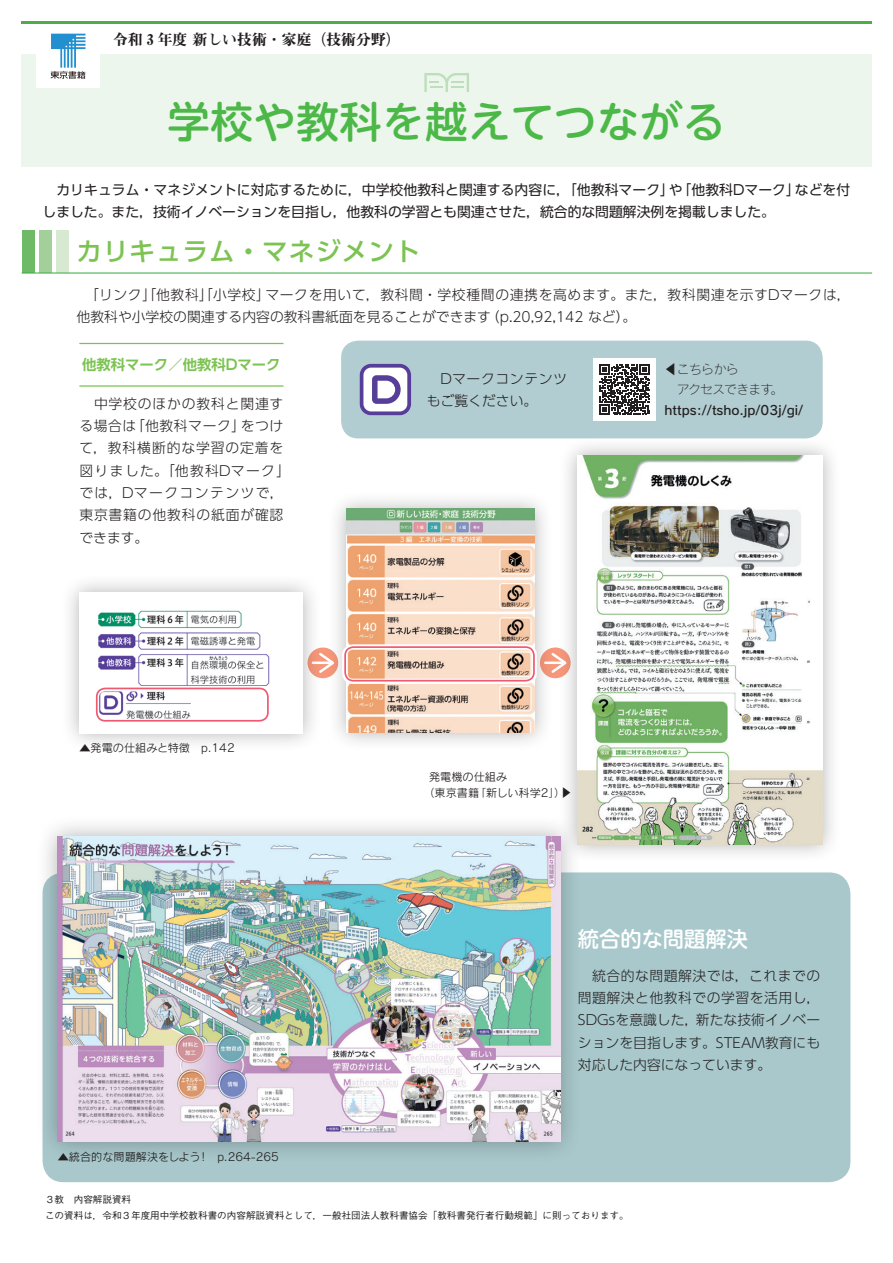
<style>
.page{position:relative;width:893px;height:1263px;background:#fff}
.page>*{position:absolute;margin:0;border:0;box-sizing:border-box;transform-origin:0 0}
.t1{font:500 42.45px "UD Shin M Go Pro";letter-spacing:.01em;color:#4cb848}
.t2{font:500 25.5px "UD Shin Go Pro";letter-spacing:.04em;color:#7cc352}
.t3{font:500 21.3px "UD Shin M Go Pro";color:#fff}
.t4{font:14.85px "Midashi Min Pr 6 N MA31";color:#231f20}
.t5{font:700 14.4px "UD Shin Go Pr 6 N De";color:#7cc352}
.t6{font:300 13.8px/22.4px "UD Shin Go Pr 6 N";letter-spacing:.045em;color:#231f20;text-align:justify}
.t7{font:13.8px/22.4px "UD Shin Go Pr 6 N";color:#231f20}
.t8{font:300 13.8px/22.4px "UD Shin Go Pr 6 N";letter-spacing:.005em;color:#231f20}
.t9{font:300 13.8px/22.4px "UD Shin Go Pr 6 N";letter-spacing:.025em;color:#231f20}
.t10{font:12.75px "Rodin Pro DB";color:#231f20}
.t11{font:12.75px/20.7px "Rodin Pro L";letter-spacing:-.06em;color:#231f20}
.t12{font:11.1px/15.9px "Rodin Pro M";color:#231f20}
.t13{font:500 9.6px/16.8px "Gothic BBB Pr 6 N";color:#231f20}
</style>
<div class="page">
<div style="left:21px;top:21px;width:851px;height:146px;background:#edf6ed"></div>
<div style="left:21px;top:21px;width:851px;height:5px;background:#4fac49"></div>
<div style="left:21px;top:24px;width:851px;height:30px;background:#fff"></div>
<div style="left:36px;top:24px;width:64px;height:64px;background:#fff"></div>
<svg style="left:51px;top:34px;width:34px;height:45px"></svg>
<svg style="left:424px;top:73px;width:45px;height:19px"></svg>
<div style="left:43px;top:872px;width:807px;height:310px;background:#a8c8cc;border-radius:21px"></div>
<div style="left:308px;top:647px;width:30px;height:31px;background:#f6977a;border-radius:50%"></div>
<svg style="left:322px;top:654px;width:6px;height:18px"></svg>
<div style="left:540px;top:647px;width:31px;height:31px;background:#f6977a;border-radius:50%"></div>
<svg style="left:553px;top:653px;width:6px;height:20px"></svg>
<div style="left:559px;top:437px;width:282px;height:426px;background:#231f20;opacity:.35"></div>
<img style="left:578px;top:456px;width:245px;height:388px">
<div style="left:36px;top:815px;width:546px;height:348px;background:#231f20;opacity:.35"></div>
<img style="left:58px;top:837px;width:502px;height:305px">
<hr style="left:79px;top:343px;width:204px;height:1px;background:#7cc352">
<hr style="left:79px;top:385px;width:204px;height:2px;background:#7cc352">
<div style="left:328px;top:490px;width:225px;height:261px;background:#231f20;opacity:.34"></div>
<img style="left:346px;top:509px;width:188px;height:223px">
<svg style="left:342px;top:644px;width:195px;height:40px;background:#eacbb7"></svg>
<div style="left:344px;top:646px;width:191px;height:35px;border:2px solid #f05972;border-radius:9px"></div>
<div style="left:61px;top:574px;width:261px;height:178px;background:#231f20;opacity:.34"></div>
<img style="left:79px;top:592px;width:224px;height:141px">
<div style="left:341px;top:341px;width:482px;height:97px;background:#b1cdd1;border-radius:17px"></div>
<svg style="left:360px;top:364px;width:51px;height:51px;background:#b6add3"></svg>
<div style="left:22px;top:231px;width:12px;height:42px;background:#6eba66"></div>
<div style="left:39px;top:231px;width:12px;height:42px;background:#a3cf9a"></div>
<div style="left:56px;top:231px;width:12px;height:42px;background:#d8e9d2"></div>
<hr style="left:22px;top:272px;width:850px;height:2px;background:#40ae49">
<div style="left:593px;top:358px;width:63px;height:63px;background:#fff"></div>
<svg style="left:599px;top:364px;width:51px;height:51px"></svg>
<svg style="left:94px;top:685px;width:177px;height:39px"></svg>
<div style="left:96px;top:688px;width:173px;height:34px;border:2px solid #f05972;border-radius:9px"></div>
<p class="t4" style="left:113px;top:28px;width:289px">令和 3 年度 新しい技術・家庭（技術分野）</p>
<h1 class="t1" style="left:168px;top:87px;width:559px">学校や教科を越えてつながる</h1>
<p class="t7" style="left:43px;top:178px;width:809px">　カリキュラム・マネジメントに対応するために，中学校他教科と関連する内容に，「他教科マーク」や「他教科Dマーク」などを付しました。また，技術イノベーションを目指し，他教科の学習とも関連させた，統合的な問題解決例を掲載しました。</p>
<h2 class="t2" style="left:77px;top:231px;width:345px">カリキュラム・マネジメント</h2>
<p class="t8" style="left:77px;top:283px;width:776px">　「リンク」「他教科」「小学校」マークを用いて，教科間・学校種間の連携を高めます。また，教科関連を示すDマークは，他教科や小学校の関連する内容の教科書紙面を見ることができます（p.20,92,142 など）。</p>
<p class="t5" style="left:82px;top:353px;width:200px">他教科マーク／他教科Dマーク</p>
<p class="t6" style="left:79px;top:392px;width:212px;text-align:left">　中学校のほかの教科と関連する場合は「他教科マーク」をつけて，教科横断的な学習の定着を図りました。「他教科Dマーク」では，Dマークコンテンツで，東京書籍の他教科の紙面が確認できます。</p>
<p class="t12" style="left:79px;top:739px;width:157px">▲発電の仕組みと特徴　p.142</p>
<p class="t12" style="left:58px;top:1149px;width:223px">▲統合的な問題解決をしよう！　p.264-265</p>
<p class="t9" style="left:427px;top:367px;width:142px">　Dマークコンテンツもご覧ください。</p>
<p class="t11" style="left:664px;top:358px;width:120px">◀こちらから<br>　アクセスできます。</p>
<p class="t10" style="left:664px;top:402px;width:140px">https://tsho.jp/03j/gi/</p>
<p class="t12" style="left:423px;top:768px;width:143px;text-indent:6px">発電機の仕組み<br>（東京書籍「新しい科学2」）</p>
<p class="t12" style="left:575px;top:787px;width:13px;rotate:90deg">▲</p>
<h3 class="t3" style="left:578px;top:922px;width:172px">統合的な問題解決</h3>
<p class="t6" style="left:578px;top:964px;width:244px">　統合的な問題解決では，これまでの問題解決と他教科での学習を活用し，SDGsを意識した，新たな技術イノベーションを目指します。STEAM教育にも対応した内容になっています。</p>
<p class="t13" style="left:45px;top:1190px;width:585px">３教　内容解説資料<br>この資料は，令和３年度用中学校教科書の内容解説資料として，一般社団法人教科書協会「教科書発行者行動規範」に則っております。</p>
</div>
